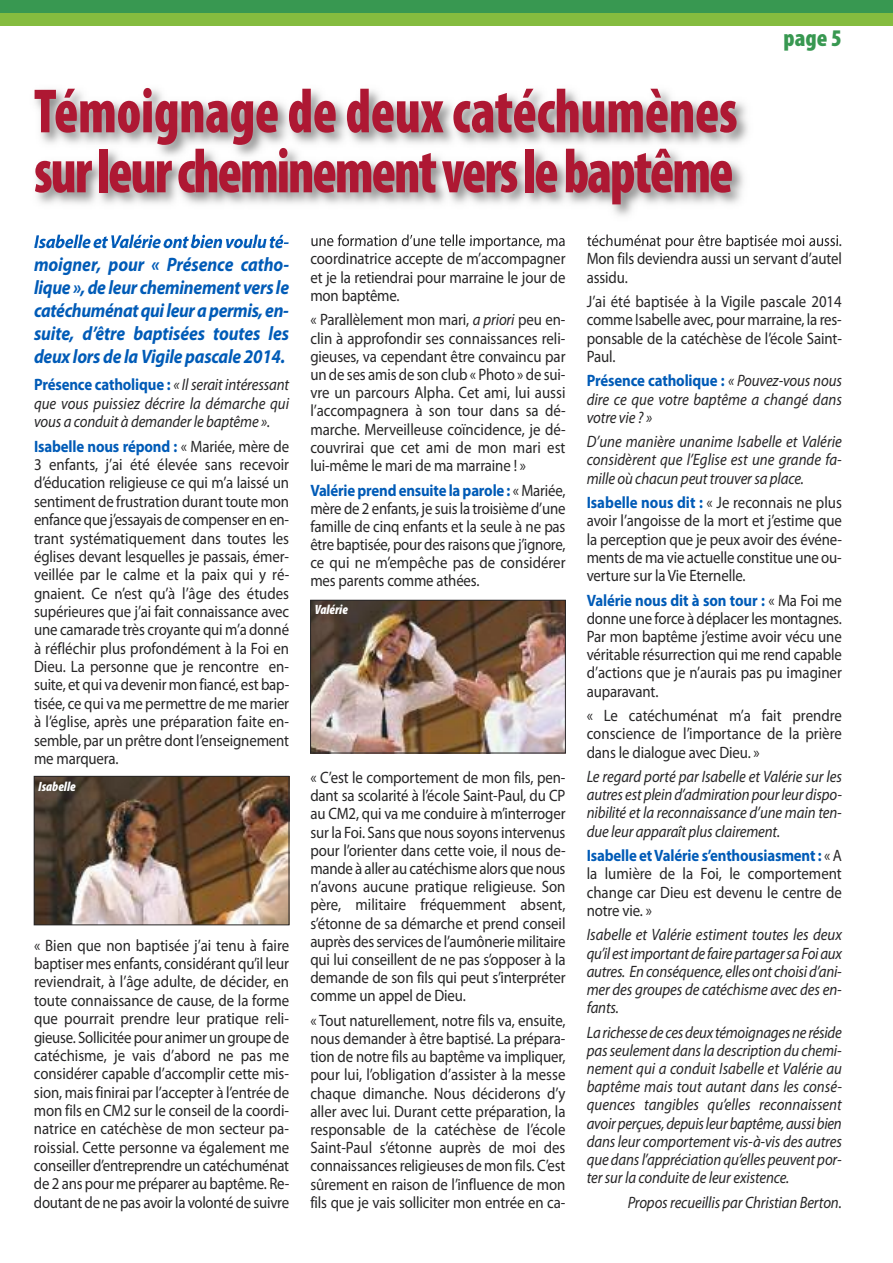
<style>
.page{position:relative;width:893px;height:1263px;background:#fff}
.page>*{position:absolute;margin:0;border:0;box-sizing:border-box;transform-origin:0 0}
.t1{font:900 condensed 63px/60px "Myriad Pro";letter-spacing:-.01em;color:#ae1833;scale:.87 1}
.t2{font:900 condensed 24px "Myriad Pro";color:#389851}
.t3{font:italic 700 19.5px/22.8px "Myriad Pro";letter-spacing:-.015em;color:#005bb7;text-align:justify;scale:.9 1}
.t4{font:16.5px/18.1px "Myriad Pro";letter-spacing:-.01em;color:#272627;text-align:justify;scale:.9 1}
.t5{font:italic 16.5px/18.1px "Myriad Pro";letter-spacing:-.01em;color:#272627;text-align:justify;scale:.9 1}
.t6{font:italic 900 condensed 13.5px "Myriad Pro";color:#fff}
.s1{font-weight:700;font-style:normal;color:#005bb7}
.s2{font-weight:700;color:#005bb7}
.s3{font-style:italic}
</style>
<div class="page">
<div style="left:0;top:0;width:893px;height:13px;background:#389851"></div>
<div style="left:0;top:13px;width:893px;height:13px;background:#85bc3f"></div>
<img style="left:35px;top:89px;width:803px;height:155px">
<svg style="left:35px;top:235px;width:4px;height:9px"></svg>
<img style="left:39px;top:235px;width:114px;height:9px">
<img style="left:311px;top:234px;width:98px;height:10px">
<img style="left:587px;top:234px;width:94px;height:10px">
<img style="left:36px;top:778px;width:251px;height:145px">
<div style="left:34px;top:776px;width:255px;height:149px;border:1px solid #272627"></div>
<img style="left:312px;top:602px;width:252px;height:149px">
<div style="left:310px;top:600px;width:256px;height:153px;border:1px solid #272627"></div>
<h1 class="t1" style="left:34px;top:87px;width:810px">Témoignage de deux catéchumènes surleurcheminementverslebaptême</h1>
<h2 class="t2" style="left:784px;top:30px;width:60px">page 5</h2>
<p class="t3" style="left:34px;top:232px;width:285px">IsabelleetValérieontbienvouluté&shy;moigner, pour « Présence catho&shy;lique »,de leur cheminement vers le catéchuménatquileurapermis,en&shy;suite, d’être baptisées toutes les deux lors de la Vigile pascale 2014.</p>
<p class="t5" style="left:34px;top:377px;width:285px"><span class="s1">Présence catholique :</span> « Il serait intéressant que vous puissiez décrire la démarche qui vous a conduit à demander le baptême ».</p>
<p class="t4" style="left:34px;top:438px;width:285px"><span class="s2">Isabelle nous répond :</span> « mariée, mère de 3 enfants, j’ai été élevée sans recevoir d’éducation religieuse ce qui m’a laissé un sentiment de frustration durant toute mon enfance que j’essayais de compenser en en&shy;trant systématiquement dans toutes les églises devant lesquelles je passais, émer&shy;veillée par le calme et la paix qui y ré&shy;gnaient. Ce n’est qu’à l’âge des études supérieures que j’ai fait connaissance avec une camarade très croyante qui m’a donné à réfléchir plus profondément à la Foi en Dieu. La personne que je rencontre en&shy;suite, et qui va devenir mon fiancé, est bap&shy;tisée, ce qui va me permettre de me marier à l’église, après une préparation faite en&shy;semble, par un prêtre dont l’enseignement me marquera.</p>
<p class="t6" style="left:38px;top:781px;width:39px">Isabelle</p>
<p class="t4" style="left:34px;top:937px;width:285px">« Bien que non baptisée j’ai tenu à faire baptiser mes enfants, considérant qu’il leur reviendrait, à l’âge adulte, de décider, en toute connaissance de cause, de la forme que pourrait prendre leur pratique reli&shy;gieuse. Sollicitée pour animer un groupe de catéchisme, je vais d’abord ne pas me considérer capable d’accomplir cette mis&shy;sion, mais finirai par l’accepter à l’entrée de mon fils en Cm2 sur le conseil de la coordi&shy;natrice en catéchèse de mon secteur pa&shy;roissial. Cette personne va également me conseiller d’entreprendre un catéchuménat de 2 ans pour me préparer au baptême. Re&shy;doutant de ne pas avoir la volonté de suivre</p>
<p class="t4" style="left:310px;top:233px;width:285px">une formation d’une telle importance, ma coordinatrice accepte de m’accompagner et je la retiendrai pour marraine le jour de mon baptême.</p>
<p class="t4" style="left:310px;top:312px;width:285px">« Parallèlement mon mari, <span class="s3">a priori</span> peu en&shy;clin à approfondir ses connaissances reli&shy;gieuses, va cependant être convaincu par un de ses amis de son club « Photo » de sui&shy;vre un parcours Alpha. Cet ami, lui aussi l’accompagnera à son tour dans sa dé&shy;marche. merveilleuse coïncidence, je dé&shy;couvrirai que cet ami de mon mari est lui-même le mari de ma marraine ! »</p>
<p class="t4" style="left:310px;top:482px;width:285px"><span class="s2">Valérie prend ensuite la parole :</span> « mariée, mère de 2 enfants, je suis la troisième d’une famille de cinq enfants et la seule à ne pas être baptisée, pour des raisons que j’ignore, ce qui ne m’empêche pas de considérer mes parents comme athées.</p>
<p class="t6" style="left:315px;top:605px;width:35px">Valérie</p>
<p class="t4" style="left:310px;top:770px;width:285px">« C’est le comportement de mon fils, pen&shy;dant sa scolarité à l’école Saint-Paul, du CP au Cm2, qui va me conduire à m’interroger sur la Foi. Sans que nous soyons intervenus pour l’orienter dans cette voie, il nous de&shy;mande à aller au catéchisme alors que nous n’avons aucune pratique religieuse. Son père, militaire fréquemment absent, s’étonne de sa démarche et prend conseil auprès des services de l’aumônerie militaire qui lui conseillent de ne pas s’opposer à la demande de son fils qui peut s’interpréter comme un appel de Dieu.</p>
<p class="t4" style="left:310px;top:1012px;width:285px">« tout naturellement, notre fils va, ensuite, nous demander à être baptisé. La prépara&shy;tion de notre fils au baptême va impliquer, pour lui, l’obligation d’assister à la messe chaque dimanche. nous déciderons d’y aller avec lui. Durant cette préparation, la responsable de la catéchèse de l’école Saint-Paul s’étonne auprès de moi des connaissances religieuses de mon fils. C’est sûrement en raison de l’influence de mon fils que je vais solliciter mon entrée en ca-</p>
<p class="t4" style="left:587px;top:233px;width:285px">téchuménat pour être baptisée moi aussi. mon fils deviendra aussi un servant d’autel assidu.</p>
<p class="t4" style="left:587px;top:294px;width:285px">J’ai été baptisée à la Vigile pascale 2014 comme Isabelle avec, pour marraine, la res&shy;ponsable de la catéchèse de l’école Saint-Paul.</p>
<p class="t5" style="left:587px;top:373px;width:285px"><span class="s1">Présence catholique :</span> « Pouvez-vous nous dire ce que votre baptême a changé dans votre vie ? »</p>
<p class="t5" style="left:587px;top:434px;width:285px">D’une manière unanime Isabelle et Valérie considèrent que l’Eglise est une grande fa&shy;mille où chacun peut trouver sa place.</p>
<p class="t4" style="left:587px;top:495px;width:285px"><span class="s2">Isabelle nous dit :</span> « Je reconnais ne plus avoir l’angoisse de la mort et j’estime que la perception que je peux avoir des événe&shy;ments de ma vie actuelle constitue une ou&shy;verture sur la Vie eternelle.</p>
<p class="t4" style="left:587px;top:592px;width:285px"><span class="s2">Valérie nous dit à son tour :</span> « ma Foi me donne une force à déplacer les montagnes.<br>Par mon baptême j’estime avoir vécu une véritable résurrection qui me rend capable d’actions que je n’aurais pas pu imaginer auparavant.</p>
<p class="t4" style="left:587px;top:708px;width:285px">« Le catéchuménat m’a fait prendre conscience de l’importance de la prière dans le dialogue avec Dieu. »</p>
<p class="t5" style="left:587px;top:769px;width:285px">Le regard porté par Isabelle et Valérie sur les autres est plein d’admiration pourleur dispo&shy;nibilité et la reconnaissance d’une main ten&shy;due leur apparaît plus clairement.</p>
<p class="t4" style="left:587px;top:848px;width:285px"><span class="s2">Isabelle etValérie s’enthousiasment :</span> « A la lumière de la Foi, le comportement change car Dieu est devenu le centre de notre vie. »</p>
<p class="t5" style="left:587px;top:927px;width:285px">Isabelle et Valérie estiment toutes les deux qu’il estimportantde fairepartagersaFoiaux autres. Enconséquence, ellesont choisid’ani&shy;mer des groupes de catéchisme avec des en&shy;fants.</p>
<p class="t5" style="left:587px;top:1024px;width:285px">Larichessede cesdeux témoignagesne réside pas seulement dans la description du chemi&shy;nement qui a conduit Isabelle et Valérie au baptême mais tout autant dans les consé&shy;quences tangibles qu’elles reconnaissent avoirperçues,depuisleurbaptême,aussibien dans leur comportement vis-à-vis des autres que dans l’appréciation qu’elles peuvent por&shy;ter sur la conduite de leur existence.</p>
<p class="t5" style="left:628px;top:1194px;width:239px">Propos recueillis par Christian Berton.</p>
</div>
